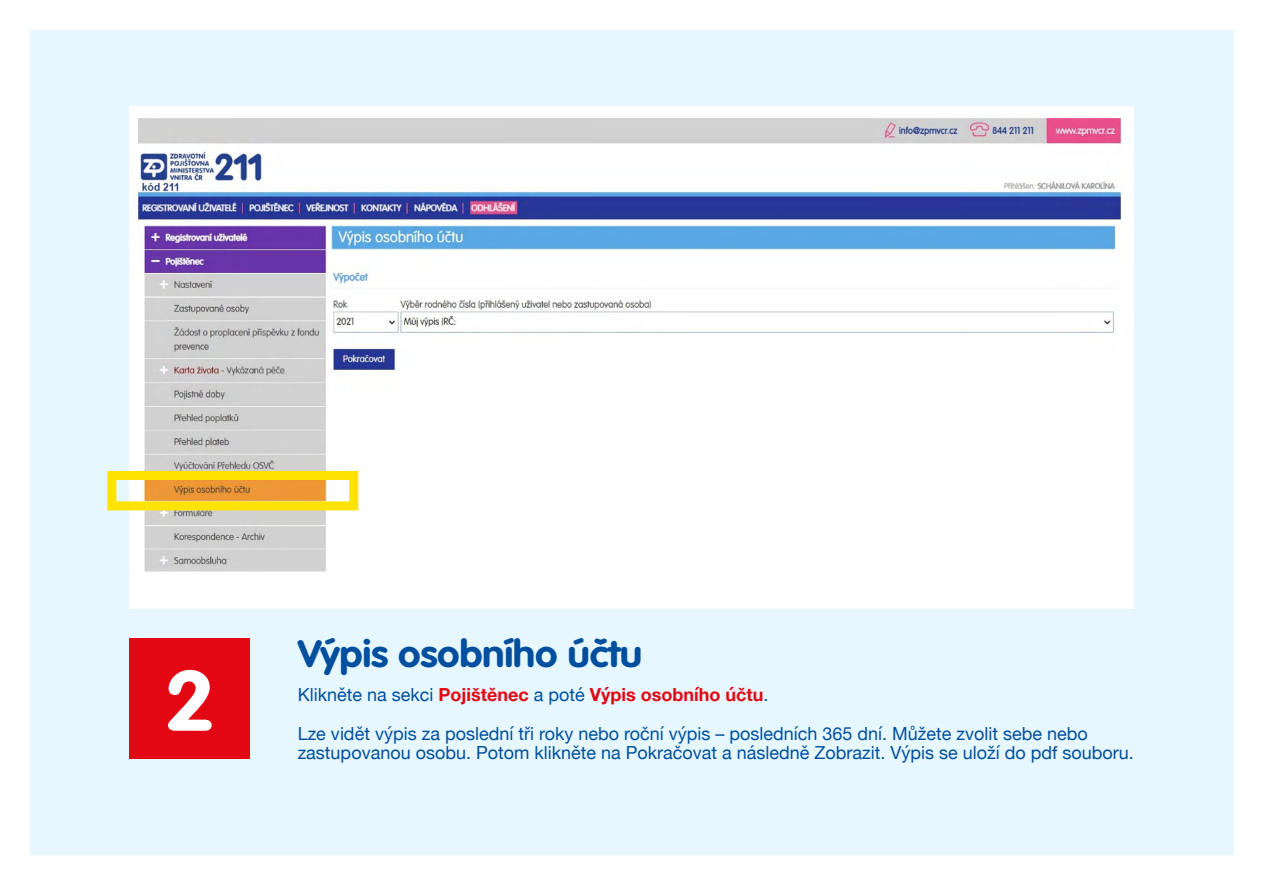
<style>
.page{position:relative;width:1263px;height:893px;background:#fff}
.page>*{position:absolute;margin:0;border:0;box-sizing:border-box;transform-origin:0 0}
.Subheader_-_Align_Left{font:700 84.15px "VAG Rounded LT Pro";color:#fff;scale:1.07 1}
.Normální{font:700 37.5px "VAG Rounded LT Pro";letter-spacing:-.01em;color:#004f9f;scale:1.08 1}
.t1{font:18px/19.4px "Helvetica Neue";color:#004f9f}
.t2{font:700 18px "Helvetica Neue";color:#e30613}
.s1{font-weight:400;color:#004f9f}
</style>
<div class="page">
<div style="left:30px;top:30px;width:1203px;height:825px;background:#e6f7ff"></div>
<div style="left:129px;top:106px;width:1005px;height:503px;background:#fff"></div>
<img style="left:138px;top:118px;width:984px;height:454px">
<div style="left:129px;top:638px;width:121px;height:121px;background:#e30613"></div>
<svg style="left:107px;top:466px;width:256px;height:49px;background:#eeca56"></svg>
<p class="Subheader_-_Align_Left" style="left:164px;top:648px;width:50px">2</p>
<p class="Normální" style="left:298px;top:630px;width:320px">Výpis osobního účtu</p>
<p class="t2" style="left:298px;top:681px;width:472px"><span class="s1">Klikněte na sekci</span> Pojištěnec <span class="s1">a poté</span> Výpis osobního účtu<span class="s1">.</span></p>
<p class="t1" style="left:298px;top:725px;width:838px">Lze vidět výpis za poslední tři roky nebo roční výpis – posledních 365 dní. Můžete zvolit sebe nebo zastupovanou osobu. Potom klikněte na Pokračovat a následně Zobrazit. Výpis se uloží do pdf souboru.</p>
</div>
